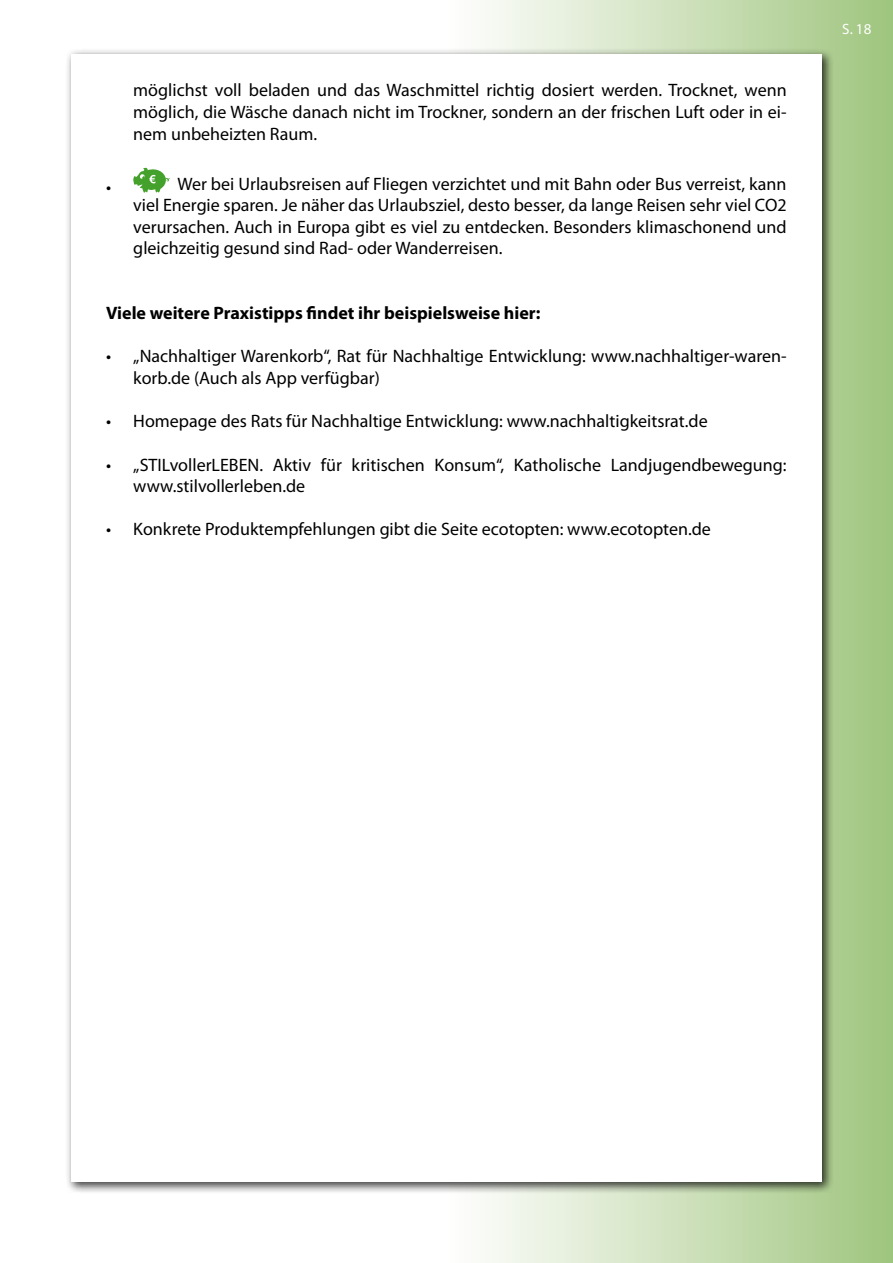
<style>
.page{position:relative;width:893px;height:1263px;background:#fff}
.page>*{position:absolute;margin:0;border:0;box-sizing:border-box;transform-origin:0 0}
.t1{font:18px/21.6px "Myriad Pro";color:#000;text-align:justify}
.t2{font:700 18px "Myriad Pro";color:#000}
.t3{font:15px "Myriad Pro";color:#fff}
</style>
<div class="page">
<div style="left:444px;top:1px;width:448px;height:1261px;background:linear-gradient(to right,#fff,#a1c680)"></div>
<div style="left:65px;top:48px;width:769px;height:1146px;background:#000;opacity:.75"></div>
<div style="left:71px;top:55px;width:751px;height:1127px;background:#fff"></div>
<svg style="left:133px;top:167px;width:37px;height:26px"></svg>
<p class="t1" style="left:133px;top:79px;width:655px">möglichst voll beladen und das Waschmittel richtig dosiert werden. Trocknet, wenn möglich, die Wäsche danach nicht im Trockner, sondern an der frischen Luft oder in ei&shy;nem unbeheizten Raum.</p>
<p class="t1" style="left:106px;top:176px;width:7px">•</p>
<p class="t1" style="left:133px;top:173px;width:655px;text-indent:44px">Wer bei Urlaubsreisen auf Fliegen verzichtet und mit Bahn oder Bus verreist, kann viel Energie sparen. Je näher das Urlaubsziel, desto besser, da lange Reisen sehr viel CO2 verursachen. Auch in Europa gibt es viel zu entdecken. Besonders klimaschonend und gleichzeitig gesund sind Rad- oder Wanderreisen.</p>
<p class="t2" style="left:106px;top:301px;width:436px">Viele weitere Praxistipps findet ihr beispielsweise hier:</p>
<p class="t1" style="left:133px;top:345px;width:655px;text-indent:-27px">• „Nachhaltiger Warenkorb“, Rat für Nachhaltige Entwicklung: www.nachhaltiger-waren&shy;korb.de (Auch als App verfügbar)</p>
<p class="t1" style="left:106px;top:410px;width:603px">• Homepage des Rats für Nachhaltige Entwicklung: www.nachhaltigkeitsrat.de</p>
<p class="t1" style="left:133px;top:453px;width:655px;text-indent:-27px">• „STILvollerLEBEN. Aktiv für kritischen Konsum“, Katholische Landjugendbewegung: www.stilvollerleben.de</p>
<p class="t1" style="left:106px;top:518px;width:606px">• Konkrete Produktempfehlungen gibt die Seite ecotopten: www.ecotopten.de</p>
<p class="t3" style="left:842px;top:20px;width:31px">S. 18</p>
</div>
